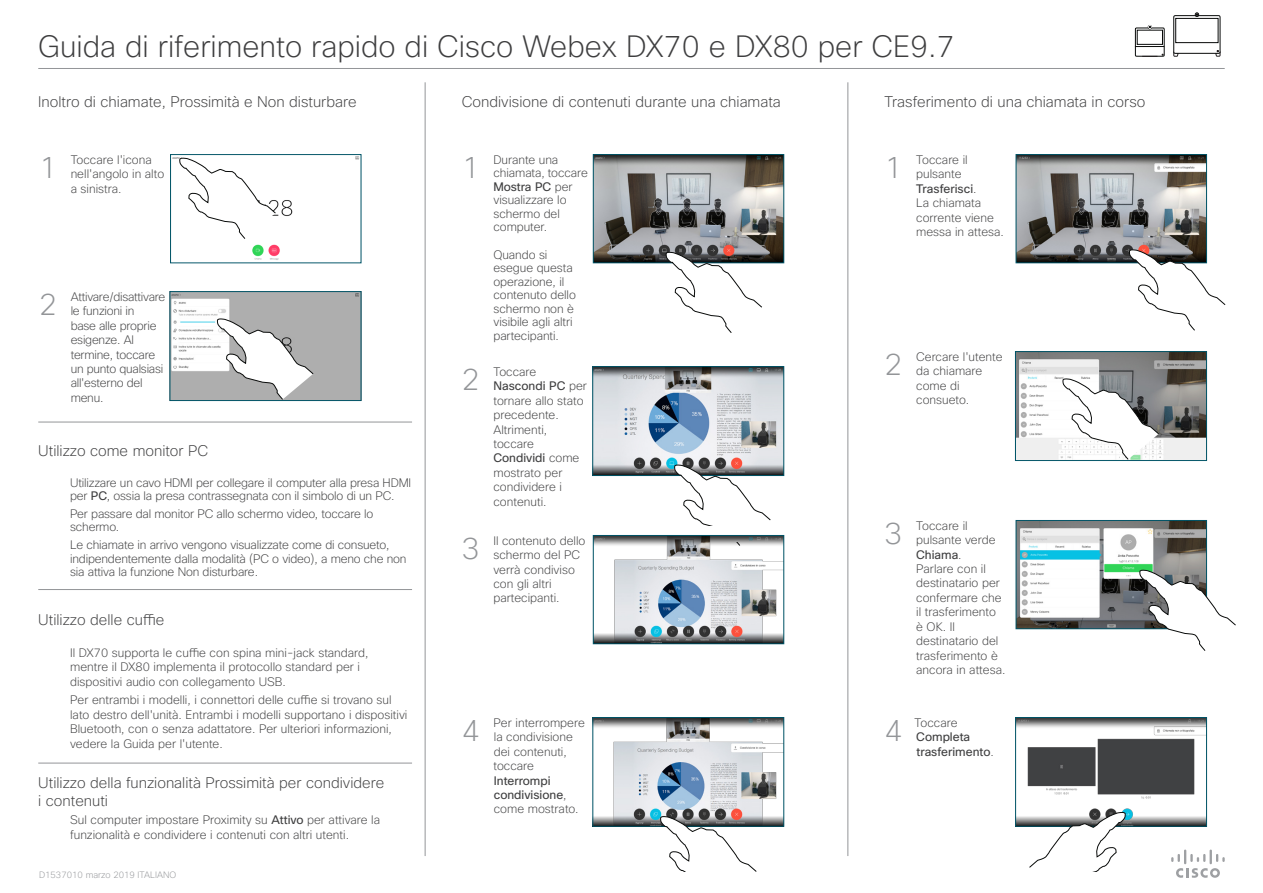
<style>
.page{position:relative;width:1263px;height:893px;background:#fff}
.page>*{position:absolute;margin:0;border:0;box-sizing:border-box;transform-origin:0 0}
.Subhead1{font:200 30px "Cisco Sans";color:#3e3e3f}
.t1{font:200 30px "Cisco Sans";color:#939598}
.Subhead1-2{font:200 15px/18px "Cisco Sans";color:#3e3e3f}
.CartoonAnnotation{font:200 12px/14.4px "Cisco Sans";color:#3e3e3f}
.CartoonAnnotation-2{font:200 12px/14.4px "Cisco Sans";letter-spacing:-.02em;color:#3e3e3f}
.CartoonAnnotation-3{font:12px/14.4px "Cisco Sans";color:#3e3e3f}
.t2{font:200 9px "Cisco Sans";color:#939598}
.s1{font-weight:400}
.s2{font-weight:200}
</style>
<div class="page">
<img style="left:595px;top:368px;width:187px;height:106px">
<div style="left:593px;top:366px;width:191px;height:110px;border:1px solid #005467"></div>
<svg style="left:674px;top:464px;width:97px;height:62px"></svg>
<img style="left:172px;top:156px;width:187px;height:104px">
<div style="left:170px;top:154px;width:191px;height:109px;border:1px solid #005467"></div>
<svg style="left:179px;top:157px;width:97px;height:82px"></svg>
<img style="left:172px;top:294px;width:187px;height:105px">
<div style="left:170px;top:292px;width:191px;height:109px;border:1px solid #005467"></div>
<svg style="left:217px;top:318px;width:97px;height:82px"></svg>
<img style="left:595px;top:719px;width:187px;height:105px">
<div style="left:593px;top:717px;width:191px;height:109px;border:1px solid #005467"></div>
<img style="left:595px;top:156px;width:187px;height:105px">
<div style="left:593px;top:154px;width:191px;height:109px;border:1px solid #005467"></div>
<svg style="left:666px;top:251px;width:96px;height:82px"></svg>
<svg style="left:660px;top:816px;width:97px;height:56px"></svg>
<img style="left:1017px;top:719px;width:187px;height:105px">
<div style="left:1015px;top:717px;width:191px;height:109px;border:1px solid #005467"></div>
<img style="left:1018px;top:156px;width:186px;height:105px">
<div style="left:1016px;top:154px;width:190px;height:109px;border:1px solid #005467"></div>
<svg style="left:1129px;top:249px;width:96px;height:82px"></svg>
<img style="left:1018px;top:522px;width:186px;height:105px">
<div style="left:1016px;top:520px;width:190px;height:109px;border:1px solid #005467"></div>
<svg style="left:1139px;top:569px;width:97px;height:82px"></svg>
<svg style="left:1029px;top:812px;width:97px;height:60px"></svg>
<img style="left:1017px;top:353px;width:187px;height:106px">
<div style="left:1015px;top:351px;width:191px;height:110px;border:1px solid #005467"></div>
<svg style="left:1062px;top:378px;width:97px;height:82px"></svg>
<hr style="left:425px;top:82px;width:1px;height:774px;background:#939598">
<hr style="left:847px;top:82px;width:1px;height:774px;background:#939598">
<svg style="left:1171px;top:849px;width:54px;height:29px"></svg>
<svg style="left:1135px;top:25px;width:29px;height:32px"></svg>
<svg style="left:1173px;top:13px;width:47px;height:44px"></svg>
<hr style="left:38px;top:68px;width:1187px;height:1px;background:#939598">
<hr style="left:38px;top:422px;width:374px;height:1px;background:#939598">
<hr style="left:38px;top:589px;width:374px;height:1px;background:#939598">
<hr style="left:38px;top:763px;width:374px;height:1px;background:#939598">
<img style="left:595px;top:537px;width:187px;height:105px">
<div style="left:593px;top:535px;width:191px;height:109px;border:1px solid #005467"></div>
<h1 class="Subhead1" style="left:38px;top:27px;width:918px">Guida di riferimento rapido di Cisco Webex DX70 e DX80 per CE9.7</h1>
<h1 class="Subhead1-2" style="left:38px;top:93px;width:320px">Inoltro di chiamate, Prossimità e Non disturbare</h1>
<h1 class="Subhead1-2" style="left:884px;top:93px;width:262px">Trasferimento di una chiamata in corso</h1>
<h1 class="Subhead1-2" style="left:462px;top:93px;width:320px">Condivisione di contenuti durante una chiamata</h1>
<p class="t1" style="left:39px;top:149px;width:20px">1</p>
<p class="CartoonAnnotation" style="left:71px;top:152px;width:95px">Toccare l'icona nell'angolo in alto a sinistra.</p>
<p class="t1" style="left:39px;top:286px;width:20px">2</p>
<p class="CartoonAnnotation-2" style="left:71px;top:290px;width:96px">Attivare/disattivare le funzioni in<br>base alle proprie esigenze. Al termine, toccare un punto qualsiasi all'esterno del menu.</p>
<h1 class="Subhead1-2" style="left:38px;top:441px;width:172px">Utilizzo come monitor PC</h1>
<p class="CartoonAnnotation" style="left:70px;top:475px;width:343px;line-height:13.5px">Utilizzare un cavo HDMI per collegare il computer alla presa HDMI per <span class="s1">PC</span>, ossia la presa contrassegnata con il simbolo di un PC.</p>
<p class="CartoonAnnotation" style="left:70px;top:507px;width:305px;line-height:13.5px">Per passare dal monitor PC allo schermo video, toccare lo schermo.</p>
<p class="CartoonAnnotation" style="left:70px;top:538px;width:338px;line-height:13.5px">Le chiamate in arrivo vengono visualizzate come di consueto, indipendentemente dalla modalità (PC o video), a meno che non sia attiva la funzione Non disturbare.</p>
<h1 class="Subhead1-2" style="left:38px;top:611px;width:128px">Utilizzo delle cuffie</h1>
<p class="CartoonAnnotation" style="left:70px;top:645px;width:300px">Il DX70 supporta le cuffie con spina mini-jack standard, mentre il DX80 implementa il protocollo standard per i dispositivi audio con collegamento USB.</p>
<p class="CartoonAnnotation" style="left:70px;top:693px;width:339px">Per entrambi i modelli, i connettori delle cuffie si trovano sul lato destro dell'unità. Entrambi i modelli supportano i dispositivi Bluetooth, con o senza adattatore. Per ulteriori informazioni, vedere la Guida per l'utente.</p>
<h1 class="Subhead1-2" style="left:38px;top:774px;width:347px">Utilizzo della funzionalità Prossimità per condividere i contenuti</h1>
<p class="CartoonAnnotation" style="left:70px;top:813px;width:311px">Sul computer impostare Proximity su <span class="s1">Attivo</span> per attivare la funzionalità e condividere i contenuti con altri utenti.</p>
<p class="t2" style="left:39px;top:869px;width:139px">D1537010 marzo 2019 ITALIANO</p>
<p class="t1" style="left:462px;top:149px;width:19px">1</p>
<p class="CartoonAnnotation" style="left:493px;top:153px;width:96px;line-height:13.5px">Durante una chiamata, toccare<br><span class="s1">Mostra PC</span> per visualizzare lo schermo del computer.</p>
<p class="CartoonAnnotation" style="left:493px;top:248px;width:84px;line-height:13.5px">Quando si esegue questa operazione, il contenuto dello schermo non è visibile agli altri partecipanti.</p>
<p class="t1" style="left:884px;top:149px;width:19px">1</p>
<p class="CartoonAnnotation" style="left:916px;top:152px;width:89px">Toccare il pulsante<br><span class="s1">Trasferisci</span>.<br>La chiamata corrente viene messa in attesa.</p>
<p class="t1" style="left:462px;top:361px;width:19px">2</p>
<p class="CartoonAnnotation" style="left:493px;top:364px;width:95px">Toccare<br><span class="s1">Nascondi PC</span> per tornare allo stato precedente.<br>Altrimenti, toccare<br><span class="s1">Condividi</span> come mostrato per condividere i contenuti.</p>
<p class="t1" style="left:884px;top:346px;width:19px">2</p>
<p class="CartoonAnnotation" style="left:916px;top:349px;width:88px">Cercare l'utente da chiamare come di consueto.</p>
<p class="t1" style="left:462px;top:529px;width:19px">3</p>
<p class="CartoonAnnotation" style="left:493px;top:533px;width:94px">Il contenuto dello schermo del PC verrà condiviso con gli altri partecipanti.</p>
<p class="t1" style="left:884px;top:514px;width:19px">3</p>
<p class="CartoonAnnotation" style="left:916px;top:518px;width:91px">Toccare il pulsante verde<br><span class="s1">Chiama</span>.<br>Parlare con il destinatario per confermare che il trasferimento è OK. Il destinatario del trasferimento è ancora in attesa.</p>
<p class="t1" style="left:462px;top:711px;width:19px">4</p>
<p class="CartoonAnnotation-3" style="left:914px;top:715px;width:81px"><span class="s2">Toccare<br></span>Completa trasferimento<span class="s2">.</span></p>
<p class="CartoonAnnotation" style="left:493px;top:715px;width:93px">Per interrompere la condivisione dei contenuti, toccare<br><span class="s1">Interrompi condivisione</span>, come mostrato.</p>
<p class="t1" style="left:884px;top:711px;width:19px">4</p>
</div>
